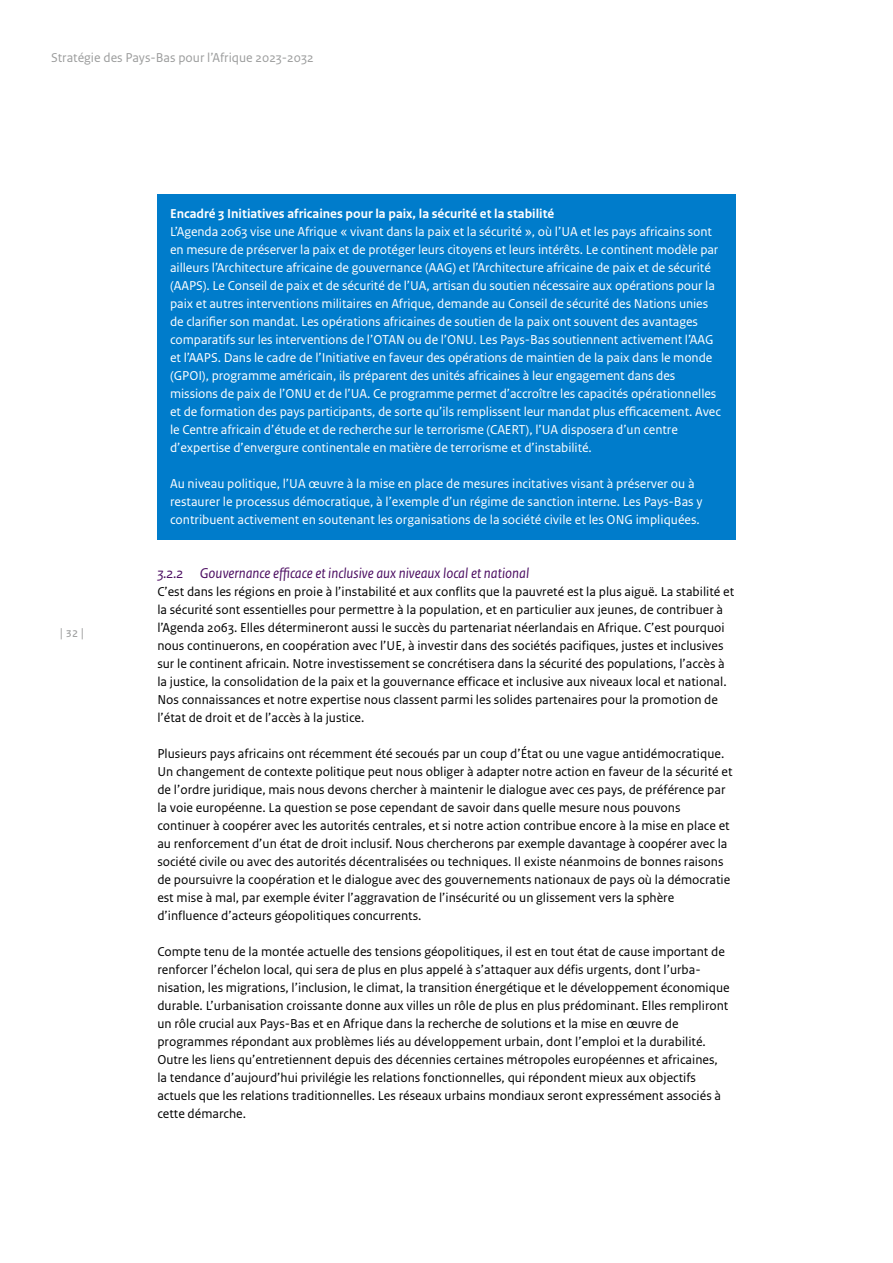
<style>
.page{position:relative;width:893px;height:1263px;background:#fff}
.page>*{position:absolute;margin:0;border:0;box-sizing:border-box;transform-origin:0 0}
.H4_05_RO_Alineakop_Sans{font:italic 15px "Rijksoverheid Sans Text";color:#4b0c61}
.P_10_RO_Broodtekst_Sans{font:13.5px/18px "Rijksoverheid Sans Text";color:#000}
.P_21_RO_Kader_Broodtekst{font:13.5px/18px "Rijksoverheid Sans Text";letter-spacing:-.005em;color:#fff}
.P_20_RO_Kader_Subkop{font:700 13.5px "Rijksoverheid Sans Text";color:#fff}
.t1{font:13.5px "Rijksoverheid Sans Text Regular 2";color:#9c9d9d}
.t2{font:13.5px "Rijksoverheid Sans Text";color:#9c9d9d}
</style>
<div class="page">
<div style="left:157px;top:194px;width:579px;height:39px;background:#007ccb"></div>
<div style="left:157px;top:212px;width:579px;height:255px;background:#007ccb"></div>
<div style="left:157px;top:464px;width:579px;height:75px;background:#007ccb"></div>
<p class="t1" style="left:51px;top:50px;width:264px">Stratégie des Pays-Bas pour l’Afrique 2023-2032</p>
<p class="t2" style="left:60px;top:625px;width:26px">| 32 |</p>
<p class="P_20_RO_Kader_Subkop" style="left:170px;top:206px;width:386px">Encadré 3 Initiatives africaines pour la paix, la sécurité et la stabilité</p>
<p class="P_21_RO_Kader_Broodtekst" style="left:170px;top:223px;width:552px">L’Agenda 2063 vise une Afrique « vivant dans la paix et la sécurité », où l’UA et les pays africains sont en mesure de préserver la paix et de protéger leurs citoyens et leurs intérêts. Le continent modèle par ailleurs l’Architecture africaine de gouvernance (AAG) et l’Architecture africaine de paix et de sécurité (AAPS). Le Conseil de paix et de sécurité de l’UA, artisan du soutien nécessaire aux opérations pour la paix et autres interventions militaires en Afrique, demande au Conseil de sécurité des Nations unies de clarifier son mandat. Les opérations africaines de soutien de la paix ont souvent des avantages comparatifs sur les interventions de l’OTAN ou de l’ONU. Les Pays-Bas soutiennent activement l’AAG et l’AAPS. Dans le cadre de l’Initiative en faveur des opérations de maintien de la paix dans le monde (GPOI), programme américain, ils préparent des unités africaines à leur engagement dans des missions de paix de l’ONU et de l’UA. Ce programme permet d’accroître les capacités opérationnelles et de formation des pays participants, de sorte qu’ils remplissent leur mandat plus efficacement. Avec le Centre africain d’étude et de recherche sur le terrorisme (CAERT), l’UA disposera d’un centre d’expertise d’envergure continentale en matière de terrorisme et d’instabilité.</p>
<p class="P_21_RO_Kader_Broodtekst" style="left:170px;top:475px;width:534px">Au niveau politique, l’UA œuvre à la mise en place de mesures incitatives visant à préserver ou à restaurer le processus démocratique, à l’exemple d’un régime de sanction interne. Les Pays-Bas y contribuent activement en soutenant les organisations de la société civile et les ONG impliquées.</p>
<h4 class="H4_05_RO_Alineakop_Sans" style="left:157px;top:565px;width:374px">3.2.2 Gouvernance efficace et inclusive aux niveaux local et national</h4>
<p class="P_10_RO_Broodtekst_Sans" style="left:157px;top:583px;width:578px">C’est dans les régions en proie à l’instabilité et aux conflits que la pauvreté est la plus aiguë. La stabilité et la sécurité sont essentielles pour permettre à la population, et en particulier aux jeunes, de contribuer à l’Agenda 2063. Elles détermineront aussi le succès du partenariat néerlandais en Afrique. C’est pourquoi nous continuerons, en coopération avec l’UE, à investir dans des sociétés pacifiques, justes et inclusives sur le continent africain. Notre investissement se concrétisera dans la sécurité des populations, l’accès à la justice, la consolidation de la paix et la gouvernance efficace et inclusive aux niveaux local et national.<br>Nos connaissances et notre expertise nous classent parmi les solides partenaires pour la promotion de l’état de droit et de l’accès à la justice.</p>
<p class="P_10_RO_Broodtekst_Sans" style="left:157px;top:745px;width:577px">Plusieurs pays africains ont récemment été secoués par un coup d’État ou une vague antidémocratique.<br>Un changement de contexte politique peut nous obliger à adapter notre action en faveur de la sécurité et de l’ordre juridique, mais nous devons chercher à maintenir le dialogue avec ces pays, de préférence par la voie européenne. La question se pose cependant de savoir dans quelle mesure nous pouvons continuer à coopérer avec les autorités centrales, et si notre action contribue encore à la mise en place et au renforcement d’un état de droit inclusif. Nous chercherons par exemple davantage à coopérer avec la société civile ou avec des autorités décentralisées ou techniques. Il existe néanmoins de bonnes raisons de poursuivre la coopération et le dialogue avec des gouvernements nationaux de pays où la démocratie est mise à mal, par exemple éviter l’aggravation de l’insécurité ou un glissement vers la sphère d’influence d’acteurs géopolitiques concurrents.</p>
<p class="P_10_RO_Broodtekst_Sans" style="left:157px;top:943px;width:574px">Compte tenu de la montée actuelle des tensions géopolitiques, il est en tout état de cause important de renforcer l’échelon local, qui sera de plus en plus appelé à s’attaquer aux défis urgents, dont l’urba&shy;nisation, les migrations, l’inclusion, le climat, la transition énergétique et le développement économique durable. L’urbanisation croissante donne aux villes un rôle de plus en plus prédominant. Elles rempliront un rôle crucial aux Pays-Bas et en Afrique dans la recherche de solutions et la mise en œuvre de programmes répondant aux problèmes liés au développement urbain, dont l’emploi et la durabilité.<br>Outre les liens qu’entretiennent depuis des décennies certaines métropoles européennes et africaines, la tendance d’aujourd’hui privilégie les relations fonctionnelles, qui répondent mieux aux objectifs actuels que les relations traditionnelles. Les réseaux urbains mondiaux seront expressément associés à cette démarche.</p>
</div>
